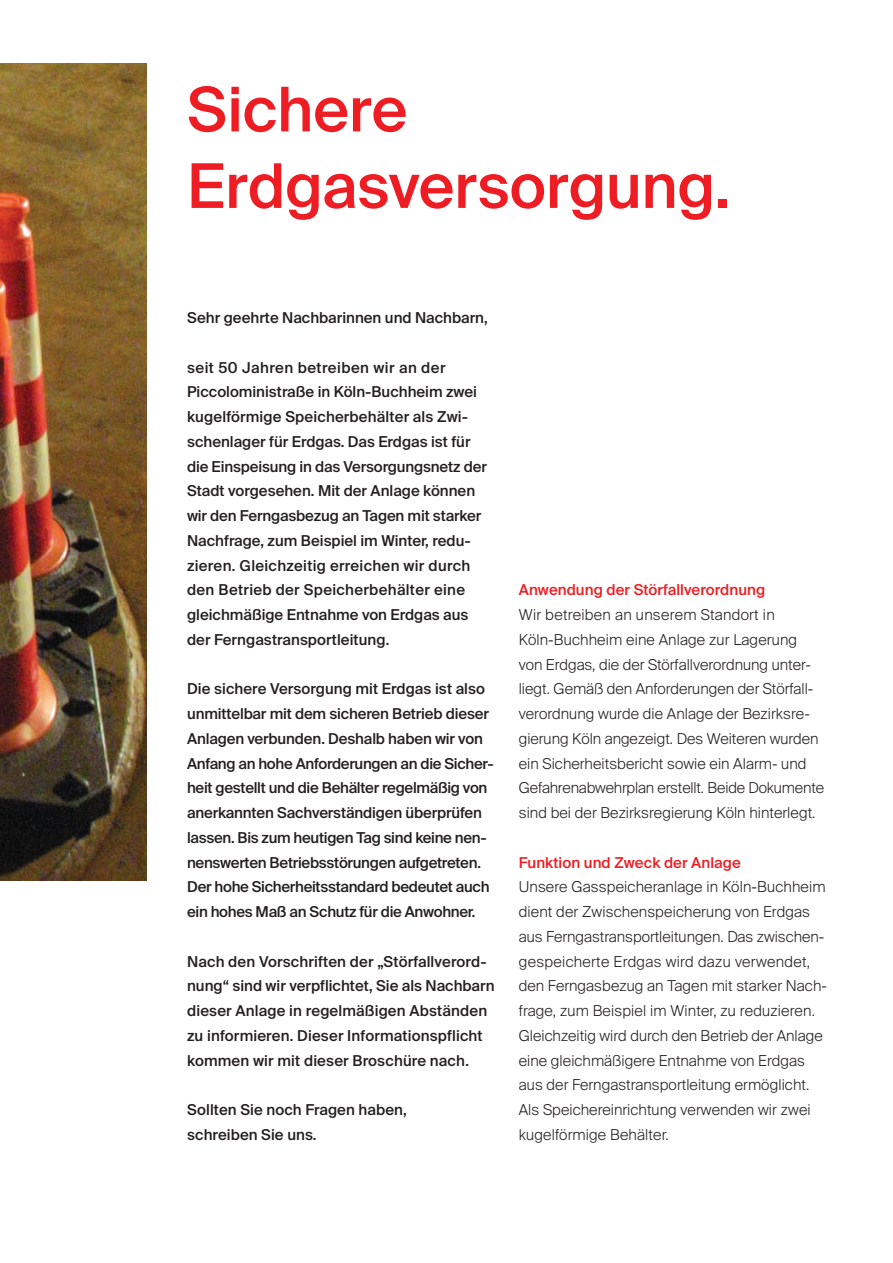
<style>
.page{position:relative;width:893px;height:1263px;background:#fff}
.page>*{position:absolute;margin:0;border:0;box-sizing:border-box;transform-origin:0 0}
.t1{font:500 61.5px/76.5px "Suisse Intl";letter-spacing:-.005em;color:#ee1d23}
.t2{font:300 15px/24.8px "Suisse Intl";letter-spacing:.005em;color:#231f20}
.t3{font:500 15px/24.8px "Suisse Intl";color:#231f20}
.t4{font:500 15px/24.8px "Suisse Intl";letter-spacing:-.02em;color:#231f20}
.t5{font:500 15px "Suisse Intl";letter-spacing:.005em;color:#ee1d23}
</style>
<div class="page">
<img style="left:0;top:63px;width:146px;height:817px">
<h1 class="t1" style="left:187px;top:72px;width:545px">Sichere<br>Erdgasversorgung.</h1>
<p class="t3" style="left:187px;top:305px;width:302px">Sehr geehrte Nachbarinnen und Nachbarn,</p>
<p class="t3" style="left:187px;top:355px;width:301px">seit 50 Jahren betreiben wir an der Piccoloministraße in Köln-Buchheim zwei kugelförmige Speicherbehälter als Zwi&shy;schenlager für Erdgas. Das Erdgas ist für die Einspeisung in das Versorgungsnetz der Stadt vorgesehen. Mit der Anlage können wir den Ferngasbezug an Tagen mit starker Nachfrage, zum Beispiel im Winter, redu&shy;zieren. Gleichzeitig erreichen wir durch den Betrieb der Speicherbehälter eine gleichmäßige Entnahme von Erdgas aus der Ferngastransportleitung.</p>
<p class="t4" style="left:187px;top:677px;width:308px">Die sichere Versorgung mit Erdgas ist also unmittelbar mit dem sicheren Betrieb dieser Anlagen verbunden. Deshalb haben wir von Anfang an hohe Anforderungen an die Sicher&shy;heit gestellt und die Behälter regelmäßig von anerkannten Sachverständigen überprüfen lassen. Bis zum heutigen Tag sind keine nen&shy;nenswerten Betriebsstörungen aufgetreten.<br>Der hohe Sicherheitsstandard bedeutet auch ein hohes Maß an Schutz für die Anwohner.</p>
<p class="t3" style="left:187px;top:949px;width:309px">Nach den Vorschriften der „Störfallverord&shy;nung“ sind wir verpflichtet, Sie als Nachbarn dieser Anlage in regelmäßigen Abständen zu informieren. Dieser Informationspflicht kommen wir mit dieser Broschüre nach.</p>
<p class="t3" style="left:187px;top:1097px;width:221px">Sollten Sie noch Fragen haben, schreiben Sie uns.</p>
<p class="t5" style="left:519px;top:581px;width:248px">Anwendung der Störfallverordnung</p>
<p class="t2" style="left:519px;top:602px;width:307px">Wir betreiben an unserem Standort in Köln-Buchheim eine Anlage zur Lagerung von Erdgas, die der Störfallverordnung unter&shy;liegt. Gemäß den Anforderungen der Störfall&shy;verordnung wurde die Anlage der Bezirksre&shy;gierung Köln angezeigt. Des Weiteren wurden ein Sicherheitsbericht sowie ein Alarm- und Gefahrenabwehrplan erstellt. Beide Dokumente sind bei der Bezirksregierung Köln hinterlegt.</p>
<p class="t5" style="left:519px;top:854px;width:223px">Funktion und Zweck der Anlage</p>
<p class="t2" style="left:519px;top:875px;width:308px">Unsere Gasspeicheranlage in Köln-Buchheim dient der Zwischenspeicherung von Erdgas aus Ferngastransportleitungen. Das zwischen&shy;gespeicherte Erdgas wird dazu verwendet, den Ferngasbezug an Tagen mit starker Nach&shy;frage, zum Beispiel im Winter, zu reduzieren.<br>Gleichzeitig wird durch den Betrieb der Anlage eine gleichmäßigere Entnahme von Erdgas aus der Ferngastransportleitung ermöglicht.<br>Als Speichereinrichtung verwenden wir zwei kugelförmige Behälter.</p>
</div>
